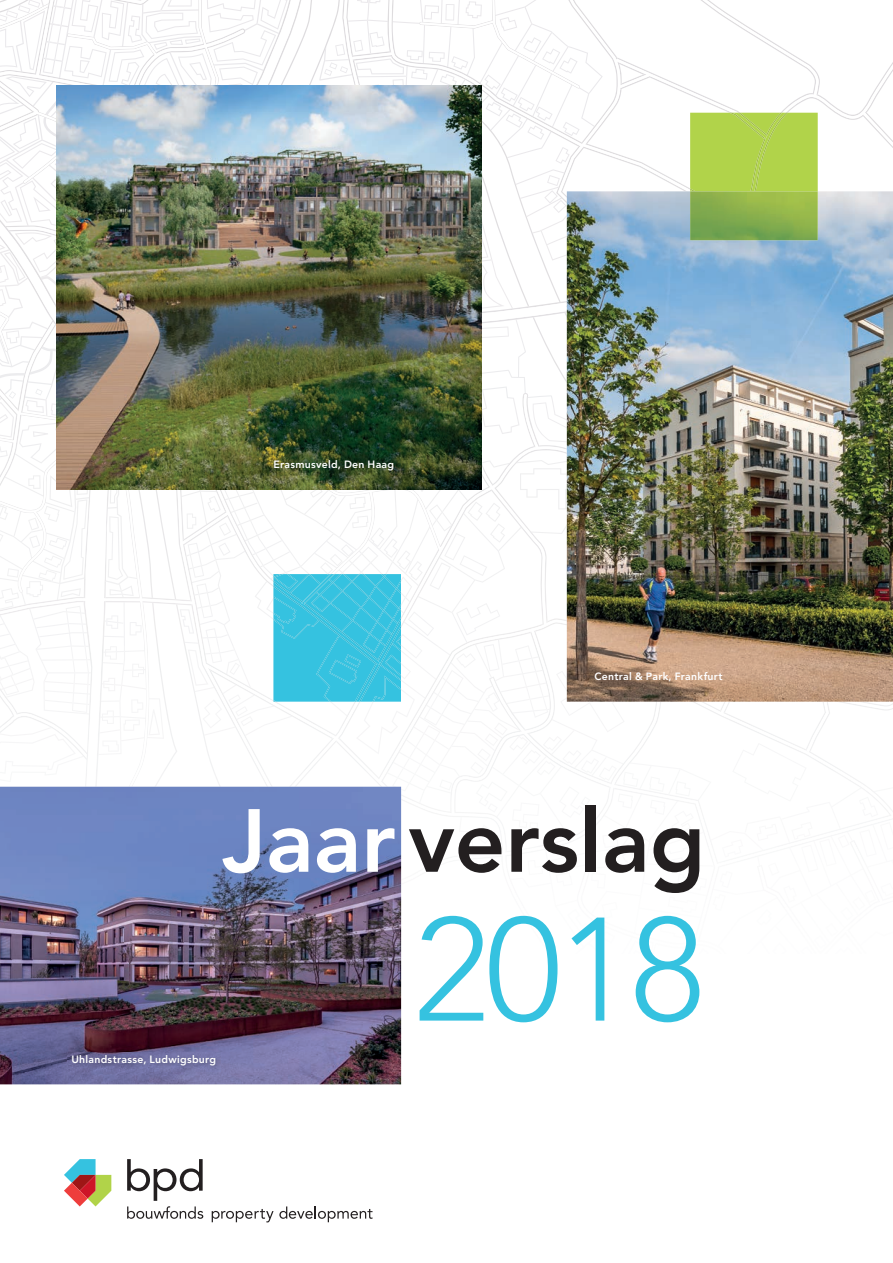
<style>
.page{position:relative;width:893px;height:1263px;background:#fff}
.page>*{position:absolute;margin:0;border:0;box-sizing:border-box;transform-origin:0 0}
.t1{font:300 145.5px "Avenir LT Std";color:#35c2e0}
.t2{font:800 88.5px "Avenir LT Std";color:#231f20}
.t3{font:800 10.5px "Avenir LT Std";letter-spacing:.025em;color:#fff}
.s1{color:#fff}
</style>
<div class="page">
<svg style="left:212px;top:1206px;width:161px;height:16px"></svg>
<svg style="left:127px;top:1159px;width:76px;height:60px"></svg>
<svg style="left:64px;top:1159px;width:47px;height:47px"></svg>
<img style="left:0;top:957px;width:401px;height:127px">
<img style="left:67px;top:1052px;width:153px;height:19px">
<img style="left:0;top:0;width:893px;height:957px">
<img style="left:57px;top:85px;width:425px;height:404px">
<p class="t3" style="left:273px;top:458px;width:122px">Erasmusveld, Den Haag</p>
<p class="t3" style="left:594px;top:670px;width:130px">Central &amp; Park, Frankfurt</p>
<h2 class="t2" style="left:222px;top:789px;width:485px"><span class="s1">Jaar</span> verslag</h2>
<h1 class="t1" style="left:414px;top:885px;width:293px">2018</h1>
<p class="t3" style="left:71px;top:1053px;width:146px">Uhlandstrasse, Ludwigsburg</p>
</div>
